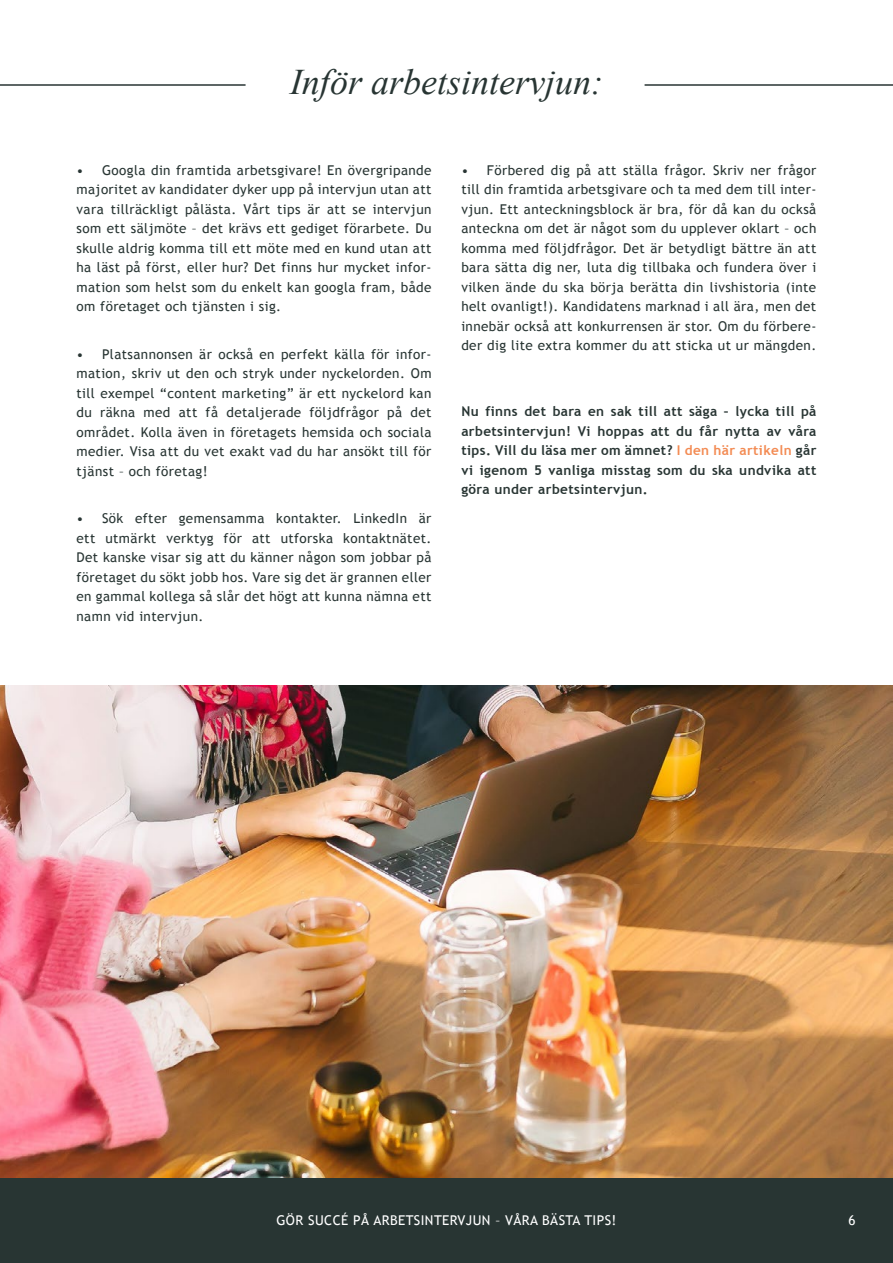
<style>
.page{position:relative;width:893px;height:1263px;background:#fff}
.page>*{position:absolute;margin:0;border:0;box-sizing:border-box;transform-origin:0 0}
.t1{font:italic 36px "Times New Roman";color:#283533}
.t2{font:13.5px/19.5px "Trebuchet MS";letter-spacing:.03em;color:#283533;text-align:justify}
.t3{font:700 13.5px/19.5px "Trebuchet MS";letter-spacing:.03em;color:#283533;text-align:justify}
.t4{font:13.5px "Trebuchet MS";letter-spacing:.03em;color:#fff}
.s1{color:#f38b53}
</style>
<div class="page">
<div style="left:0;top:1178px;width:893px;height:85px;background:#283533"></div>
<img style="left:0;top:685px;width:893px;height:493px">
<hr style="left:0;top:84px;width:246px;height:2px;background:#283533">
<hr style="left:645px;top:84px;width:248px;height:2px;background:#283533">
<h1 class="t1" style="left:290px;top:58px;width:314px">Inför arbetsintervjun:</h1>
<p class="t2" style="left:77px;top:161px;width:356px">• Googla din framtida arbetsgivare! En övergripande majoritet av kandidater dyker upp på intervjun utan att vara tillräckligt pålästa. Vårt tips är att se intervjun som ett säljmöte – det krävs ett gediget förarbete. Du skulle aldrig komma till ett möte med en kund utan att ha läst på först, eller hur? Det finns hur mycket infor&shy;mation som helst som du enkelt kan googla fram, både om företaget och tjänsten i sig.</p>
<p class="t2" style="left:77px;top:345px;width:356px">• Platsannonsen är också en perfekt källa för infor&shy;mation, skriv ut den och stryk under nyckelorden. Om till exempel “content marketing” är ett nyckelord kan du räkna med att få detaljerade följdfrågor på det området. Kolla även in företagets hemsida och sociala medier. Visa att du vet exakt vad du har ansökt till för tjänst – och företag!</p>
<p class="t2" style="left:77px;top:509px;width:356px">• Sök efter gemensamma kontakter. LinkedIn är ett utmärkt verktyg för att utforska kontaktnätet.<br>Det kanske visar sig att du känner någon som jobbar på företaget du sökt jobb hos. Vare sig det är grannen eller en gammal kollega så slår det högt att kunna nämna ett namn vid intervjun.</p>
<p class="t2" style="left:461px;top:161px;width:357px">• Förbered dig på att ställa frågor. Skriv ner frågor till din framtida arbetsgivare och ta med dem till inter&shy;vjun. Ett anteckningsblock är bra, för då kan du också anteckna om det är något som du upplever oklart – och komma med följdfrågor. Det är betydligt bättre än att bara sätta dig ner, luta dig tillbaka och fundera över i vilken ände du ska börja berätta din livshistoria (inte helt ovanligt!). Kandidatens marknad i all ära, men det innebär också att konkurrensen är stor. Om du förbere&shy;der dig lite extra kommer du att sticka ut ur mängden.</p>
<p class="t3" style="left:461px;top:402px;width:357px">Nu finns det bara en sak till att säga – lycka till på arbetsintervjun! Vi hoppas att du får nytta av våra tips. Vill du läsa mer om ämnet? <span class="s1">I den här artikeln</span> går vi igenom 5 vanliga misstag som du ska undvika att göra under arbetsintervjun.</p>
<p class="t4" style="left:276px;top:1212px;width:342px">GÖR SUCCÉ PÅ ARBETSINTERVJUN – VÅRA BÄSTA TIPS!</p>
<p class="t4" style="left:848px;top:1212px;width:9px">6</p>
</div>
